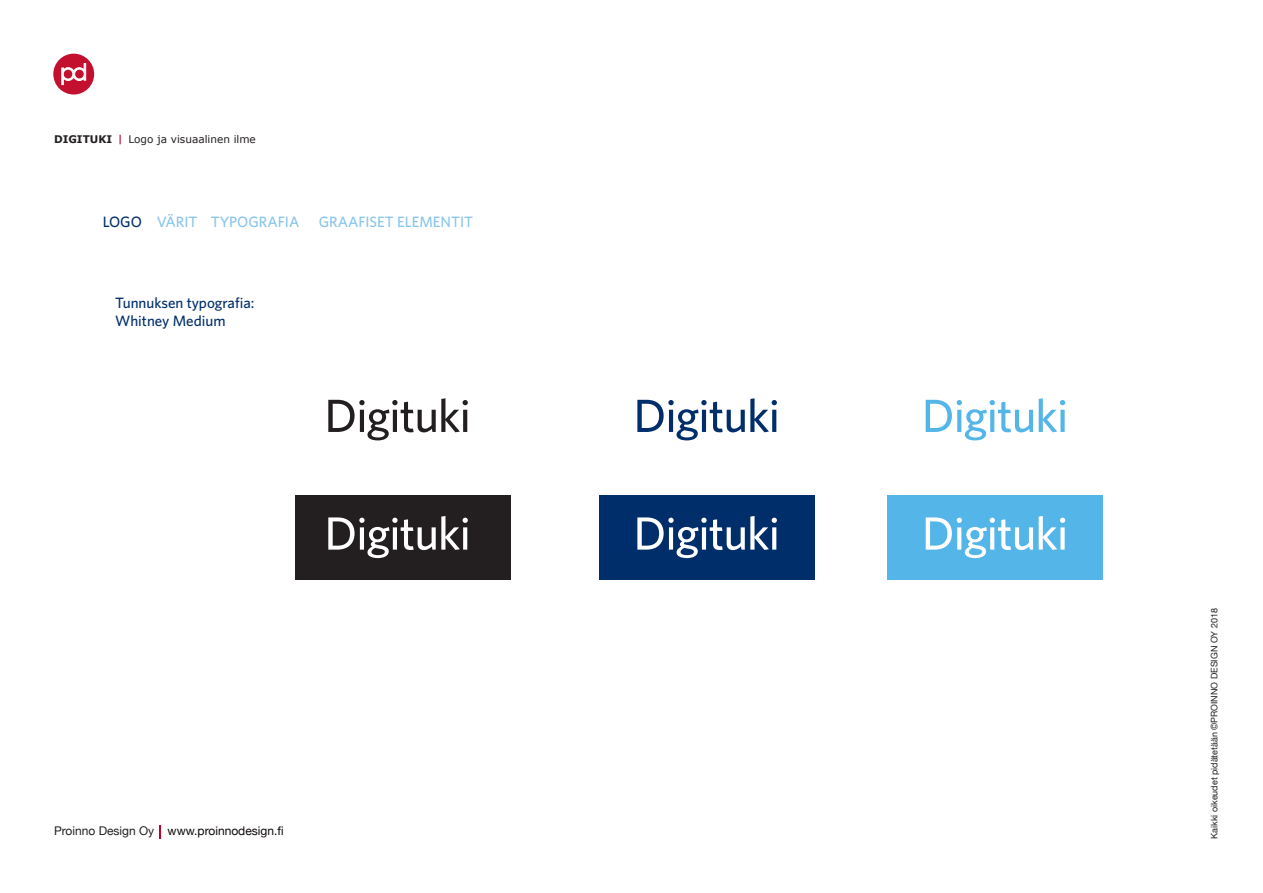
<style>
.page{position:relative;width:1263px;height:893px;background:#fff}
.page>*{position:absolute;margin:0;border:0;box-sizing:border-box;transform-origin:0 0}
.t1{font:500 15px "Whitney";color:#87c5ec}
.t2{font:500 15px "Whitney";color:#002e6b}
.t3{font:12px "Helvetica Neue";color:#0c0806}
.t4{font:10.5px "Verdana";color:#231f20}
.t5{font:9px "Helvetica Neue";color:#231f20}
.s1{font-weight:700}
.s2{font-family:"Gill Sans";font-weight:700;color:#c3102e}
.s3{color:#002e6b}
.s4{color:#231f20}
</style>
<div class="page">
<svg style="left:159px;top:825px;width:2px;height:14px"></svg>
<div style="left:53px;top:54px;width:41px;height:41px;background:#c3102e;border-radius:50%"></div>
<svg style="left:61px;top:63px;width:25px;height:22px"></svg>
<svg style="left:926px;top:398px;width:139px;height:42px"></svg>
<div style="left:296px;top:495px;width:215px;height:84px;background:#231f20"></div>
<svg style="left:328px;top:398px;width:140px;height:42px"></svg>
<svg style="left:637px;top:398px;width:140px;height:42px"></svg>
<div style="left:600px;top:495px;width:215px;height:84px;background:#002e6b"></div>
<svg style="left:328px;top:516px;width:140px;height:42px"></svg>
<svg style="left:637px;top:516px;width:140px;height:42px"></svg>
<div style="left:888px;top:495px;width:215px;height:84px;background:#54b5e8"></div>
<svg style="left:926px;top:516px;width:139px;height:42px"></svg>
<p class="t4" style="left:54px;top:133px;width:203px"><span class="s1">DIGITUKI</span> <span class="s2">|</span> Logo ja visuaalinen ilme</p>
<p class="t1" style="left:103px;top:212px;width:198px"><span class="s3">LOGO</span> VÄRIT TYPOGRAFIA</p>
<p class="t1" style="left:319px;top:212px;width:156px">GRAAFISET ELEMENTIT</p>
<p class="t2" style="left:115px;top:292px;width:141px">Tunnuksen typografia:</p>
<p class="t2" style="left:115px;top:310px;width:112px">Whitney Medium</p>
<h2 class="t3" style="left:54px;top:822px;width:231px"><span class="s4">Proinno Design Oy</span> www.proinnodesign.fi</h2>
<p class="t5" style="left:1208px;top:839px;width:232px;rotate:-90deg">Kaikki oikeudet pidätetään ©PROINNO DESIGN OY 2018</p>
</div>
